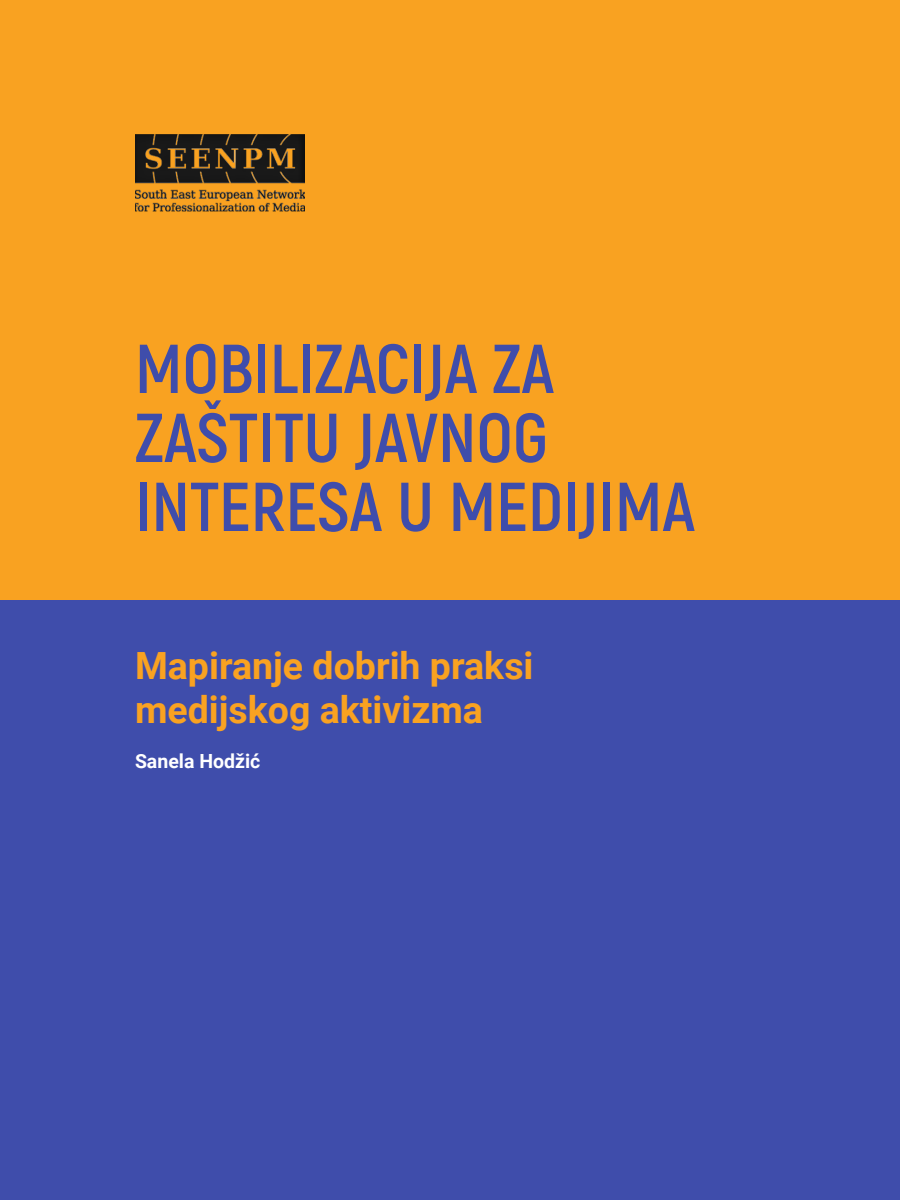
<style>
.page{position:relative;width:900px;height:1200px;background:#f9a221}
.page>*{position:absolute;margin:0;border:0;box-sizing:border-box;transform-origin:0 0}
.book_title{font:700 69px "Akrobat";color:#3f4dab}
.subtitle{font:700 37.5px/43.5px "Roboto";color:#f9a221}
.author{font:700 19.5px "Roboto";color:#fff}
</style>
<div class="page">
<div style="left:0;top:600px;width:900px;height:600px;background:#3f4dab"></div>
<img style="left:135px;top:134px;width:170px;height:78px">
<p class="book_title" style="left:135px;top:326px;width:421px">MOBILIZACIJA ZA</p>
<p class="book_title" style="left:135px;top:395px;width:414px">ZAŠTITU JAVNOG</p>
<p class="book_title" style="left:135px;top:464px;width:562px">INTERESA U MEDIJIMA</p>
<p class="subtitle" style="left:135px;top:643px;width:400px">Mapiranje dobrih praksi medijskog aktivizma</p>
<p class="author" style="left:135px;top:747px;width:127px">Sanela Hodžić</p>
</div>
